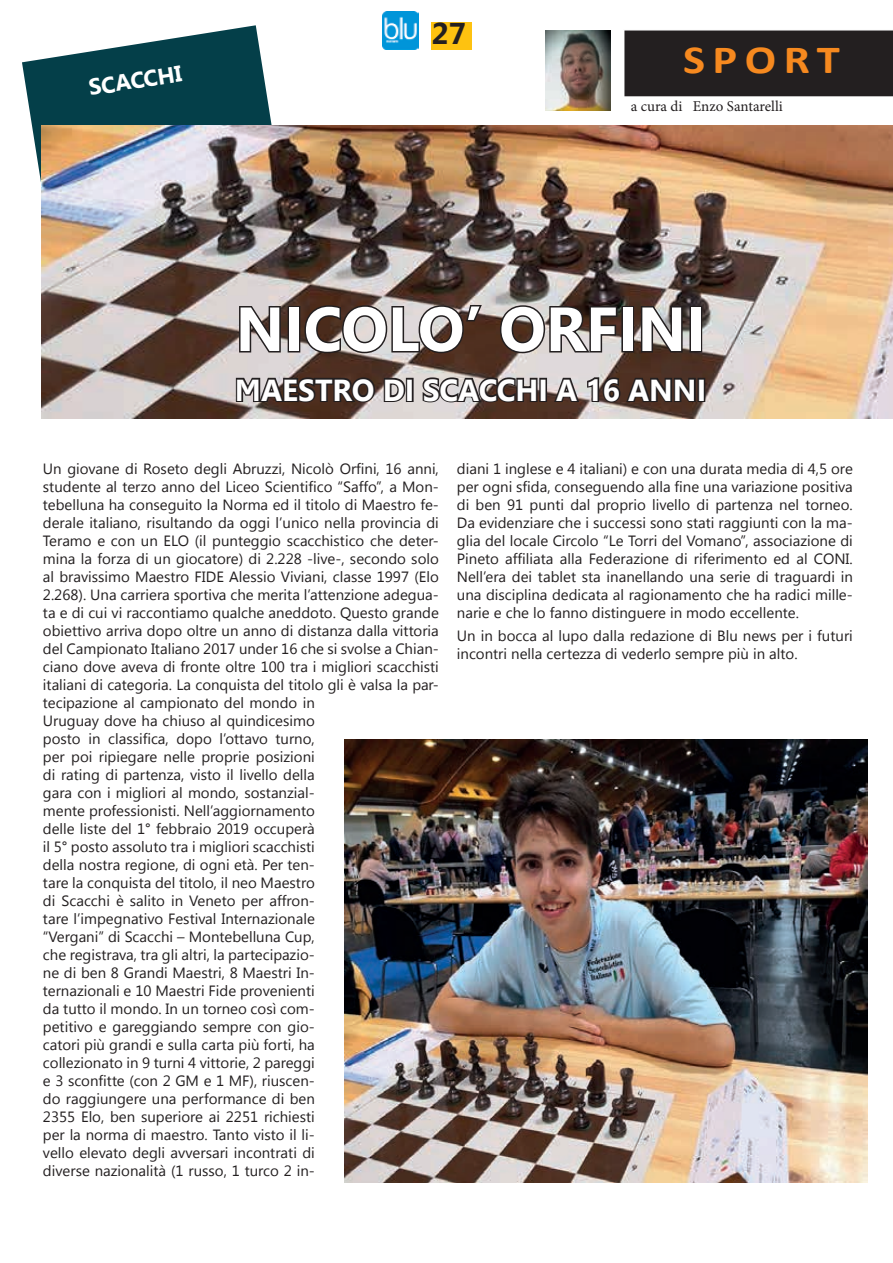
<style>
.page{position:relative;width:893px;height:1263px;background:#fff}
.page>*{position:absolute;margin:0;border:0;box-sizing:border-box;transform-origin:0 0}
.t1{font:700 62.1px "Leelawadee";color:#fff}
.t2{font:700 40.05px "Calibri";letter-spacing:.16em;color:#f6891f;scale:1.16 1}
.t3{font:700 30.3px "Leelawadee";color:#fff}
.t4{font:700 30px "Segoe UI";color:#231f20}
.t5{font:700 22.5px "Segoe UI";color:#fff}
.t6{font:15px "Minion Pro";color:#231f20}
.t7{font:14.85px/18px "Segoe UI";color:#231f20}
</style>
<div class="page">
<div style="left:624px;top:30px;width:269px;height:67px;background:#231f20"></div>
<img style="left:383px;top:11px;width:36px;height:39px">
<div style="left:432px;top:22px;width:40px;height:28px;background:#fec210"></div>
<svg style="left:22px;top:25px;width:250px;height:157px"></svg>
<img style="left:41px;top:125px;width:852px;height:293px">
<svg style="left:238px;top:303px;width:44px;height:52px"></svg>
<div style="left:288px;top:306px;width:12px;height:46px;border:3px solid #231f20"></div>
<svg style="left:303px;top:303px;width:181px;height:52px"></svg>
<svg style="left:498px;top:304px;width:121px;height:51px"></svg>
<div style="left:621px;top:306px;width:13px;height:46px;border:3px solid #231f20"></div>
<svg style="left:639px;top:303px;width:45px;height:52px"></svg>
<div style="left:689px;top:306px;width:13px;height:46px;border:3px solid #231f20"></div>
<svg style="left:234px;top:375px;width:173px;height:30px"></svg>
<div style="left:406px;top:378px;width:8px;height:24px;border:3px solid #231f20"></div>
<svg style="left:420px;top:375px;width:119px;height:29px"></svg>
<div style="left:539px;top:378px;width:8px;height:24px;border:3px solid #231f20"></div>
<svg style="left:552px;top:372px;width:145px;height:33px"></svg>
<div style="left:698px;top:378px;width:7px;height:24px;border:3px solid #231f20"></div>
<img style="left:344px;top:740px;width:523px;height:442px">
<img style="left:545px;top:31px;width:66px;height:79px">
<h3 class="t5" style="left:86px;top:72px;width:95px;rotate:-9deg">SCACCHI</h3>
<h3 class="t4" style="left:432px;top:12px;width:36px">27</h3>
<h2 class="t2" style="left:683px;top:34px;width:137px">SPORT</h2>
<p class="t6" style="left:631px;top:97px;width:154px">a cura di Enzo Santarelli</p>
<h1 class="t1" style="left:236px;top:293px;width:471px">NICOLO’ ORFINI</h1>
<h3 class="t3" style="left:235px;top:372px;width:473px">MAESTRO DI SCACCHI A 16 ANNI</h3>
<p class="t7" style="left:43px;top:459px;width:397px">Un giovane di Roseto degli Abruzzi, Nicolò Orfini, 16 anni, studente al terzo anno del Liceo Scientifico “Saffo”, a Mon&shy;tebelluna ha conseguito la Norma ed il titolo di Maestro fe&shy;derale italiano, risultando da oggi l’unico nella provincia di Teramo e con un ELO (il punteggio scacchistico che deter&shy;mina la forza di un giocatore) di 2.228 -live-, secondo solo al bravissimo Maestro FIDE Alessio Viviani, classe 1997 (Elo 2.268). Una carriera sportiva che merita l’attenzione adegua&shy;ta e di cui vi raccontiamo qualche aneddoto. Questo grande obiettivo arriva dopo oltre un anno di distanza dalla vittoria del Campionato Italiano 2017 under 16 che si svolse a Chian&shy;ciano dove aveva di fronte oltre 100 tra i migliori scacchisti italiani di categoria. La conquista del titolo gli è valsa la par&shy;tecipazione al campionato del mondo in<br>Uruguay dove ha chiuso al quindicesimo<br>posto in classifica, dopo l’ottavo turno,<br>per poi ripiegare nelle proprie posizioni<br>di rating di partenza, visto il livello della<br>gara con i migliori al mondo, sostanzial-<br>mente professionisti. Nell’aggiornamento<br>delle liste del 1° febbraio 2019 occuperà<br>il 5° posto assoluto tra i migliori scacchisti<br>della nostra regione, di ogni età. Per ten-<br>tare la conquista del titolo, il neo Maestro<br>di Scacchi è salito in Veneto per affron-<br>tare l’impegnativo Festival Internazionale<br>“Vergani” di Scacchi – Montebelluna Cup,<br>che registrava, tra gli altri, la partecipazio-<br>ne di ben 8 Grandi Maestri, 8 Maestri In-<br>ternazionali e 10 Maestri Fide provenienti<br>da tutto il mondo. In un torneo così com-<br>petitivo e gareggiando sempre con gio-<br>catori più grandi e sulla carta più forti, ha<br>collezionato in 9 turni 4 vittorie, 2 pareggi<br>e 3 sconfitte (con 2 GM e 1 MF), riuscen-<br>do raggiungere una performance di ben<br>2355 Elo, ben superiore ai 2251 richiesti<br>per la norma di maestro. Tanto visto il li-<br>vello elevato degli avversari incontrati di<br>diverse nazionalità (1 russo, 1 turco 2 in-</p>
<p class="t7" style="left:457px;top:459px;width:397px;text-align:justify">diani 1 inglese e 4 italiani) e con una durata media di 4,5 ore per ogni sfida, conseguendo alla fine una variazione positiva di ben 91 punti dal proprio livello di partenza nel torneo.<br>Da evidenziare che i successi sono stati raggiunti con la ma&shy;glia del locale Circolo “Le Torri del Vomano”, associazione di Pineto affiliata alla Federazione di riferimento ed al CONI.<br>Nell’era dei tablet sta inanellando una serie di traguardi in una disciplina dedicata al ragionamento che ha radici mille&shy;narie e che lo fanno distinguere in modo eccellente.</p>
<p class="t7" style="left:457px;top:626px;width:397px">Un in bocca al lupo dalla redazione di Blu news per i futuri incontri nella certezza di vederlo sempre più in alto.</p>
</div>
